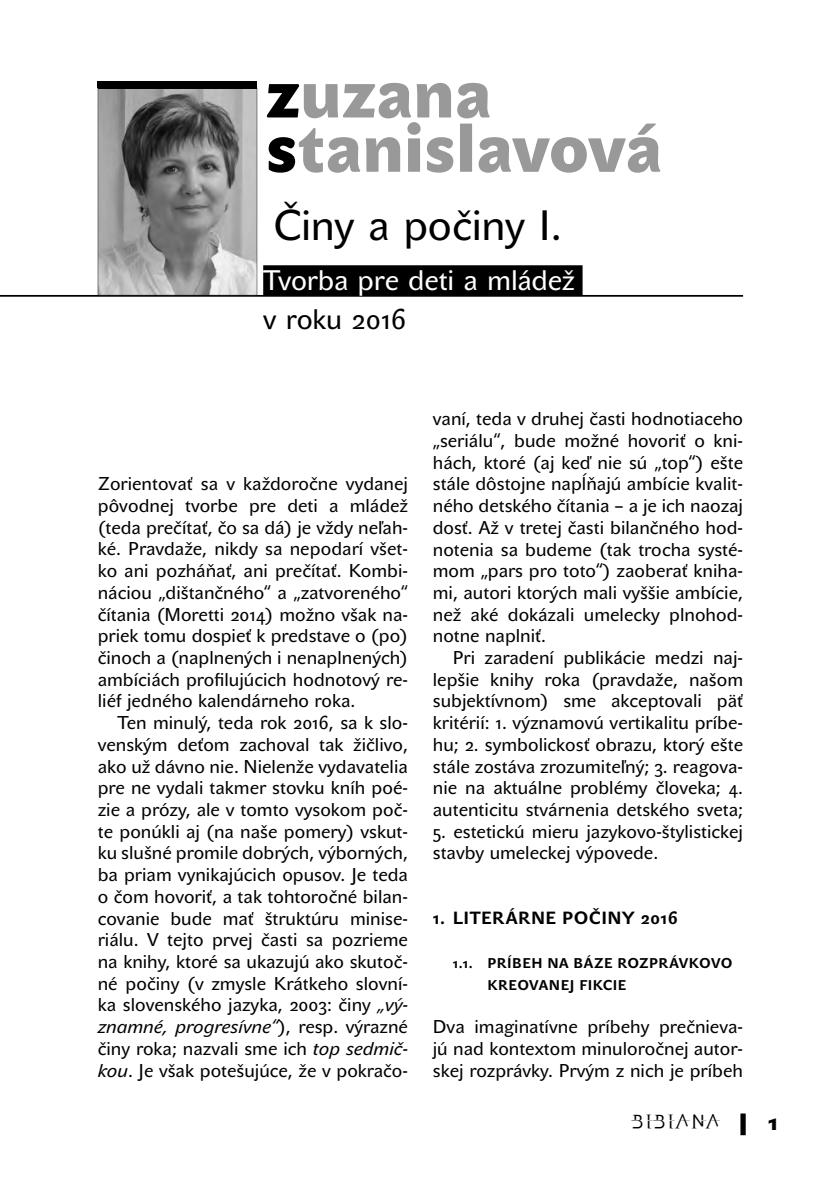
<style>
.page{position:relative;width:819px;height:1191px;background:#fff}
.page>*{position:absolute;margin:0;border:0;box-sizing:border-box;transform-origin:0 0}
.t1{font:68.25px/54.2px "John Sans Black CE";letter-spacing:.015em;color:#999}
.t2{font:42px "John Sans Text CE";letter-spacing:-.005em;color:#000}
.t3{font:28px "John Sans Text CE";letter-spacing:-.005em;color:#fff}
.t4{font:28px "John Sans Text CE";color:#000}
.t5{font:22.75px "John Sans Black CE";color:#000}
.t6{font:18.38px/21.7px "John Sans Text CE";color:#000;text-align:justify}
.t7{font:700 17.5px "John Sans Text CE";letter-spacing:.035em;color:#000}
.t8{font:700 14px/21.7px "John Sans Text CE";letter-spacing:.03em;color:#000}
.t9{font:14px "Appendix Normal";letter-spacing:.2em;color:#000}
.s1{color:#000}
.s2{font-style:italic}
</style>
<div class="page">
<div style="left:740px;top:1113px;width:5px;height:22px;background:#000"></div>
<hr style="left:0;top:295px;width:743px;height:2px;background:#000">
<div style="left:263px;top:265px;width:319px;height:30px;background:#000"></div>
<div style="left:98px;top:81px;width:159px;height:7px;background:#000"></div>
<svg style="left:98px;top:88px;width:159px;height:207px;background:#8c8c8c"></svg>
<h1 class="t1" style="left:266px;top:73px;width:397px"><span class="s1">z</span>uzana <span class="s1">s</span>tanislavová</h1>
<h2 class="t2" style="left:273px;top:209px;width:290px">Činy a počiny I.</h2>
<h3 class="t3" style="left:263px;top:270px;width:313px">Tvorba pre deti a mládež</h3>
<h3 class="t4" style="left:263px;top:308px;width:145px">v roku 2016</h3>
<p class="t6" style="left:98px;top:475px;width:312px">Zorientovať sa v každoročne vydanej pôvodnej tvorbe pre deti a mládež (teda prečítať, čo sa dá) je vždy neľah&shy;ké. Pravdaže, nikdy sa nepodarí všet&shy;ko ani pozháňať, ani prečítať. Kombi&shy;náciou „dištančného“ a „zatvoreného“ čítania (Moretti 2014) možno však na&shy;priek tomu dospieť k predstave o (po) činoch a (naplnených i nenaplnených) ambíciách profilujúcich hodnotový re&shy;liéf jedného kalendárneho roka.</p>
<p class="t6" style="left:98px;top:713px;width:312px;text-indent:20px">Ten minulý, teda rok 2016, sa k slo&shy;venským deťom zachoval tak žičlivo, ako už dávno nie. Nielenže vydavatelia pre ne vydali takmer stovku kníh poé&shy;zie a prózy, ale v tomto vysokom poč&shy;te ponúkli aj (na naše pomery) vskut&shy;ku slušné promile dobrých, výborných, ba priam vynikajúcich opusov. Je teda o čom hovoriť, a tak tohtoročné bilan&shy;covanie bude mať štruktúru minise&shy;riálu. V tejto prvej časti sa pozrieme na knihy, ktoré sa ukazujú ako skutoč&shy;né počiny (v zmysle Krátkeho slovní&shy;ka slovenského jazyka, 2003: činy <span class="s2">„vý&shy;znamné, progresívne“</span>), resp. výrazné činy roka; nazvali sme ich <span class="s2">top sedmič&shy;kou</span>. Je však potešujúce, že v pokračo-</p>
<p class="t6" style="left:433px;top:409px;width:312px">vaní, teda v druhej časti hodnotiaceho „seriálu“, bude možné hovoriť o kni&shy;hách, ktoré (aj keď nie sú „top“) ešte stále dôstojne napĺňajú ambície kvalit&shy;ného detského čítania – a je ich naozaj dosť. Až v tretej časti bilančného hod&shy;notenia sa budeme (tak trocha systé&shy;mom „pars pro toto“) zaoberať kniha&shy;mi, autori ktorých mali vyššie ambície, než aké dokázali umelecky plnohod&shy;notne naplniť.</p>
<p class="t6" style="left:433px;top:648px;width:312px;text-indent:20px">Pri zaradení publikácie medzi naj&shy;lepšie knihy roka (pravdaže, našom subjektívnom) sme akceptovali päť kritérií: 1. významovú vertikalitu príbe&shy;hu; 2. symbolickosť obrazu, ktorý ešte stále zostáva zrozumiteľný; 3. reagova&shy;nie na aktuálne problémy človeka; 4. autenticitu stvárnenia detského sveta;</p>
<p class="t6" style="left:433px;top:822px;width:312px">5. estetickú mieru jazykovo-štylistickej stavby umeleckej výpovede.</p>
<p class="t7" style="left:433px;top:911px;width:246px">1. LITERÁRNE POČINY 2016</p>
<p class="t8" style="left:487px;top:953px;width:246px;text-indent:-35px">1.1. PRÍBEH NA BÁZE ROZPRÁVKOVO<br>KREOVANEJ FIKCIE</p>
<p class="t6" style="left:433px;top:1017px;width:312px">Dva imaginatívne príbehy prečnieva&shy;jú nad kontextom minuloročnej autor&shy;skej rozprávky. Prvým z nich je príbeh</p>
<p class="t9" style="left:632px;top:1113px;width:88px">BIBIANA</p>
<p class="t5" style="left:767px;top:1113px;width:11px">1</p>
</div>
